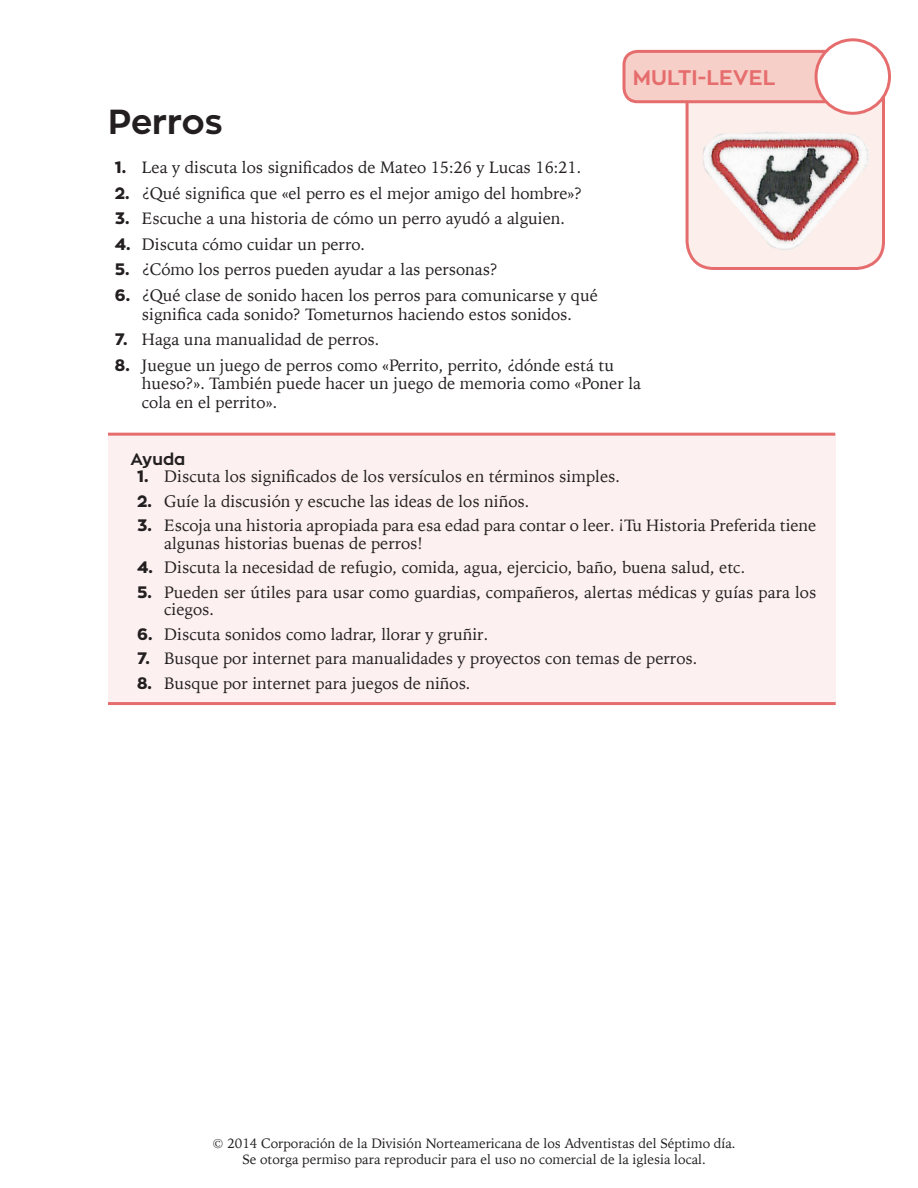
<style>
.page{position:relative;width:918px;height:1188px;background:#fff}
.page>*{position:absolute;margin:0;border:0;box-sizing:border-box;transform-origin:0 0}
.t1{font:700 34.5px "Zona Pro";letter-spacing:-.005em;color:#231f20}
.t2{font:700 21px "Zona Pro";color:#e66d6d}
.t3{font:16.5px/18.8px "Iowan Old Style";color:#231f20}
.t4{font:700 16.5px "Zona Pro";color:#231f20}
.t5{font:13.5px/16.2px "Iowan Old Style";color:#231f20;text-align:center}
.s1{font-family:"Zona Pro";font-weight:800}
</style>
<div class="page">
<div style="left:108px;top:435px;width:728px;height:267px;background:#fcf0f0"></div>
<hr style="left:108px;top:702px;width:728px;height:3px;background:#e66d6d">
<hr style="left:108px;top:433px;width:727px;height:3px;background:#e66d6d">
<svg style="left:622px;top:48px;width:265px;height:222px"></svg>
<div style="left:816px;top:40px;width:74px;height:73px;background:#fff;border-radius:50%"></div>
<div style="left:815px;top:38px;width:76px;height:77px;border:3px solid #e66d6d;border-radius:50%"></div>
<img style="left:684px;top:121px;width:203px;height:145px">
<p class="t2" style="left:633px;top:64px;width:144px">MULTI-LEVEL</p>
<h1 class="t1" style="left:108px;top:100px;width:116px">Perros</h1>
<p class="t3" style="left:115px;top:158px;width:468px"><span class="s1">1.</span> Lea y discuta los significados de Mateo 15:26 y Lucas 16:21.</p>
<p class="t3" style="left:115px;top:183px;width:469px"><span class="s1">2.</span> ¿Qué significa que «el perro es el mejor amigo del hombre»?</p>
<p class="t3" style="left:115px;top:209px;width:452px"><span class="s1">3.</span> Escuche a una historia de cómo un perro ayudó a alguien.</p>
<p class="t3" style="left:115px;top:234px;width:252px"><span class="s1">4.</span> Discuta cómo cuidar un perro.</p>
<p class="t3" style="left:115px;top:260px;width:385px"><span class="s1">5.</span> ¿Cómo los perros pueden ayudar a las personas?</p>
<p class="t3" style="left:115px;top:285px;width:484px;text-align:center"><span class="s1">6.</span> ¿Qué clase de sonido hacen los perros para comunicarse y qué significa cada sonido? Tometurnos haciendo estos sonidos.</p>
<p class="t3" style="left:115px;top:329px;width:266px"><span class="s1">7.</span> Haga una manualidad de perros.</p>
<p class="t3" style="left:142px;top:355px;width:501px;text-indent:-27px"><span class="s1">8.</span> Juegue un juego de perros como «Perrito, perrito, ¿dónde está tu hueso?». También puede hacer un juego de memoria como «Poner la cola en el perrito».</p>
<p class="t4" style="left:130px;top:448px;width:56px">Ayuda</p>
<p class="t3" style="left:137px;top:466px;width:484px"><span class="s1">1.</span> Discuta los significados de los versículos en términos simples.</p>
<p class="t3" style="left:137px;top:491px;width:394px"><span class="s1">2.</span> Guíe la discusión y escuche las ideas de los niños.</p>
<p class="t3" style="left:164px;top:516px;width:654px;line-height:17.7px;text-indent:-27px"><span class="s1">3.</span> Escoja una historia apropiada para esa edad para contar o leer. ¡Tu Historia Preferida tiene algunas historias buenas de perros!</p>
<p class="t3" style="left:137px;top:557px;width:610px"><span class="s1">4.</span> Discuta la necesidad de refugio, comida, agua, ejercicio, baño, buena salud, etc.</p>
<p class="t3" style="left:164px;top:582px;width:654px;line-height:17.7px;text-indent:-27px"><span class="s1">5.</span> Pueden ser útiles para usar como guardias, compañeros, alertas médicas y guías para los ciegos.</p>
<p class="t3" style="left:137px;top:624px;width:353px"><span class="s1">6.</span> Discuta sonidos como ladrar, llorar y gruñir.</p>
<p class="t3" style="left:137px;top:648px;width:562px"><span class="s1">7.</span> Busque por internet para manualidades y proyectos con temas de perros.</p>
<p class="t3" style="left:137px;top:673px;width:335px"><span class="s1">8.</span> Busque por internet para juegos de niños.</p>
<p class="t5" style="left:213px;top:1135px;width:525px">© 2014 Corporación de la División Norteamericana de los Adventistas del Séptimo día.<br>Se otorga permiso para reproducir para el uso no comercial de la iglesia local.</p>
</div>
